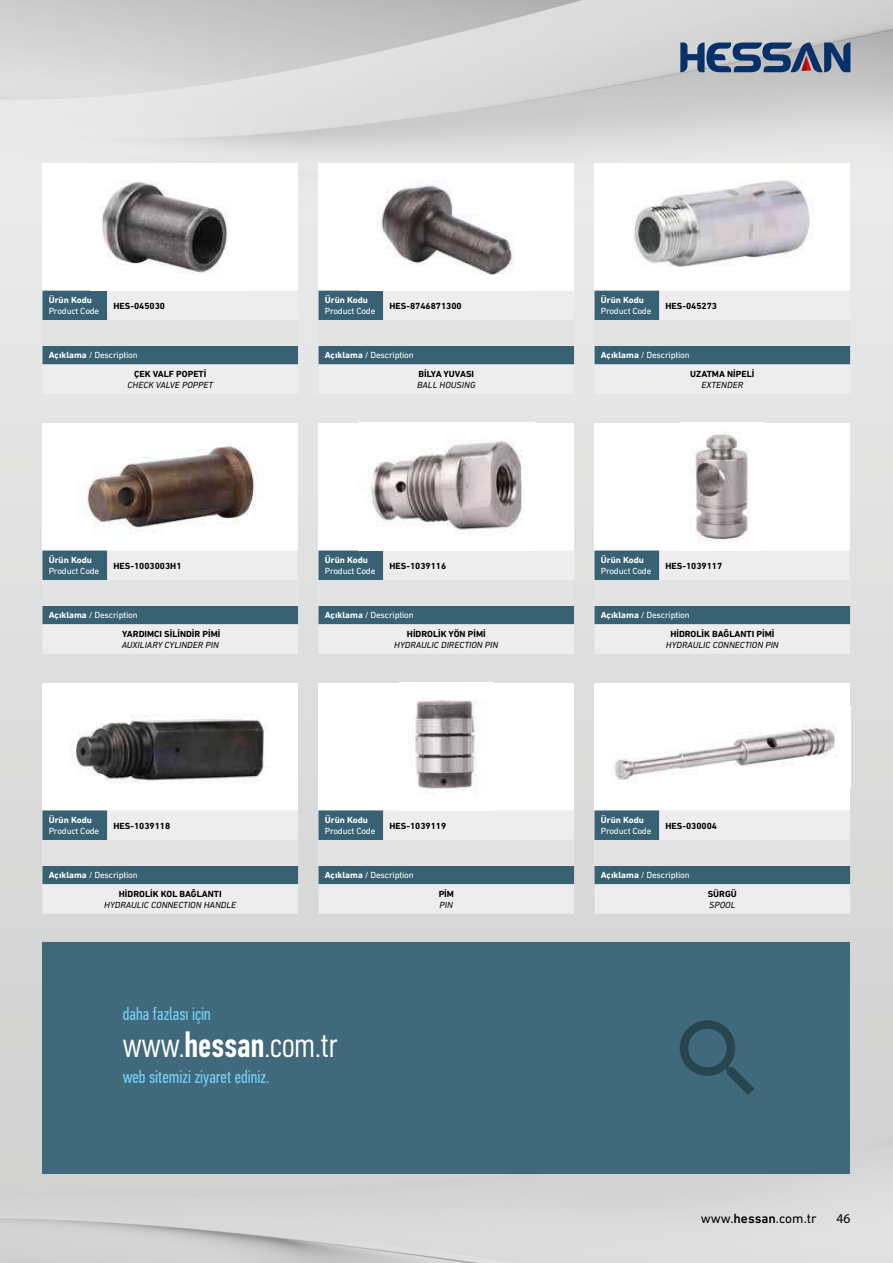
<style>
.page{position:relative;width:893px;height:1263px;background:#fff}
.page>*{position:absolute;margin:0;border:0;box-sizing:border-box;transform-origin:0 0}
.t1{font:300 35.25px "PF Din Text Comp Pro";color:#fff}
.t2{font:18.15px "PF Din Text Comp Pro";color:#75ccf4}
.t3{font:13.5px "DIN Next LT Pro";color:#000}
.t4{font:13.5px "Myriad Pro";color:#000}
.t5{font:700 9px/18.8px "DIN Next LT Pro";color:#000}
.t6{font:9px "DIN Next LT Pro";letter-spacing:-.025em;color:#fff}
.t7{font:italic 9px "DIN Next LT Pro";color:#000}
.t8{font:700 9px "DIN Next LT Pro";color:#fff}
.s1{color:#fff}
.s2{font-weight:400;color:#fff}
.s3{font-weight:700}
.s4{font-weight:500}
</style>
<div class="page">
<img style="left:0;top:0;width:893px;height:1263px">
<svg style="left:680px;top:43px;width:170px;height:29px;background:#566b8c"></svg>
<div style="left:43px;top:163px;width:255px;height:128px;background:#fff"></div>
<svg style="left:43px;top:291px;width:255px;height:103px;background:#b1bec4"></svg>
<div style="left:43px;top:320px;width:255px;height:26px;background:#e3e3e3"></div>
<img style="left:100px;top:180px;width:128px;height:94px">
<div style="left:43px;top:423px;width:255px;height:127px;background:#fff"></div>
<svg style="left:43px;top:550px;width:255px;height:104px;background:#b1bfc5"></svg>
<div style="left:43px;top:580px;width:255px;height:26px;background:#e3e3e3"></div>
<img style="left:76px;top:441px;width:180px;height:93px">
<div style="left:43px;top:683px;width:255px;height:127px;background:#fff"></div>
<svg style="left:43px;top:810px;width:255px;height:104px;background:#b2bfc5"></svg>
<div style="left:43px;top:840px;width:255px;height:25px;background:#e3e3e3"></div>
<img style="left:71px;top:715px;width:197px;height:69px">
<div style="left:319px;top:163px;width:255px;height:128px;background:#fff"></div>
<svg style="left:319px;top:291px;width:255px;height:103px;background:#b1bec4"></svg>
<div style="left:319px;top:320px;width:255px;height:26px;background:#e3e3e3"></div>
<img style="left:377px;top:180px;width:137px;height:95px">
<div style="left:319px;top:423px;width:255px;height:127px;background:#fff"></div>
<svg style="left:319px;top:550px;width:255px;height:104px;background:#b1bfc5"></svg>
<div style="left:319px;top:580px;width:255px;height:26px;background:#e3e3e3"></div>
<img style="left:371px;top:441px;width:152px;height:90px">
<div style="left:319px;top:683px;width:255px;height:127px;background:#fff"></div>
<svg style="left:319px;top:810px;width:255px;height:104px;background:#b2bfc5"></svg>
<div style="left:319px;top:840px;width:255px;height:25px;background:#e3e3e3"></div>
<img style="left:415px;top:699px;width:62px;height:95px">
<div style="left:595px;top:163px;width:255px;height:128px;background:#fff"></div>
<svg style="left:595px;top:291px;width:255px;height:103px;background:#b0bec4"></svg>
<div style="left:595px;top:320px;width:255px;height:26px;background:#e3e3e3"></div>
<img style="left:632px;top:180px;width:181px;height:87px">
<div style="left:595px;top:423px;width:255px;height:127px;background:#fff"></div>
<svg style="left:595px;top:550px;width:255px;height:104px;background:#b1bfc5"></svg>
<div style="left:595px;top:580px;width:255px;height:26px;background:#e3e3e3"></div>
<img style="left:693px;top:432px;width:57px;height:112px">
<div style="left:595px;top:683px;width:255px;height:127px;background:#fff"></div>
<svg style="left:595px;top:810px;width:255px;height:104px;background:#b2bfc5"></svg>
<div style="left:595px;top:840px;width:255px;height:25px;background:#e3e3e3"></div>
<img style="left:614px;top:724px;width:223px;height:58px">
<div style="left:43px;top:943px;width:807px;height:231px;background:#40697b"></div>
<svg style="left:680px;top:1020px;width:74px;height:75px"></svg>
<p class="t8" style="left:49px;top:295px;width:45px">Ürün Kodu</p>
<p class="t6" style="left:49px;top:306px;width:52px">Product Code</p>
<p class="t5" style="left:113px;top:296px;width:53px">HES-045030</p>
<p class="t8" style="left:325px;top:295px;width:45px">Ürün Kodu</p>
<p class="t6" style="left:325px;top:306px;width:52px">Product Code</p>
<p class="t5" style="left:389px;top:296px;width:74px">HES-8746871300</p>
<p class="t8" style="left:601px;top:295px;width:45px">Ürün Kodu</p>
<p class="t6" style="left:601px;top:306px;width:52px">Product Code</p>
<p class="t5" style="left:665px;top:296px;width:53px">HES-045273</p>
<p class="t5" style="left:134px;top:346px;width:74px;text-indent:-85px"><span class="s1">Açıklama</span> <span class="s2">/ Description<br></span>ÇEK VALF POPETİ</p>
<p class="t7" style="left:127px;top:380px;width:87px">CHECK VALVE POPPET</p>
<p class="t6" style="left:325px;top:350px;width:91px"><span class="s3">Açıklama</span> / Description</p>
<p class="t5" style="left:418px;top:365px;width:57px">BİLYA YUVASI</p>
<p class="t7" style="left:417px;top:380px;width:60px">BALL HOUSING</p>
<p class="t6" style="left:601px;top:350px;width:91px"><span class="s3">Açıklama</span> / Description</p>
<p class="t5" style="left:690px;top:365px;width:66px">UZATMA NİPELİ</p>
<p class="t7" style="left:701px;top:380px;width:43px">EXTENDER</p>
<p class="t8" style="left:49px;top:555px;width:45px">Ürün Kodu</p>
<p class="t6" style="left:49px;top:566px;width:52px">Product Code</p>
<p class="t5" style="left:113px;top:556px;width:70px">HES-1003003H1</p>
<p class="t8" style="left:325px;top:555px;width:45px">Ürün Kodu</p>
<p class="t6" style="left:325px;top:566px;width:52px">Product Code</p>
<p class="t5" style="left:389px;top:556px;width:58px">HES-1039116</p>
<p class="t8" style="left:601px;top:555px;width:45px">Ürün Kodu</p>
<p class="t6" style="left:601px;top:566px;width:52px">Product Code</p>
<p class="t5" style="left:665px;top:556px;width:58px">HES-1039117</p>
<p class="t5" style="left:122px;top:606px;width:100px;text-indent:-73px"><span class="s1">Açıklama</span> <span class="s2">/ Description<br></span>YARDIMCI SİLİNDİR PİMİ</p>
<p class="t7" style="left:122px;top:640px;width:99px">AUXILIARY CYLINDER PIN</p>
<p class="t5" style="left:407px;top:606px;width:80px;text-indent:-82px"><span class="s1">Açıklama</span> <span class="s2">/ Description<br></span>HİDROLİK YÖN PİMİ</p>
<p class="t7" style="left:394px;top:640px;width:106px">HYDRAULIC DIRECTION PIN</p>
<p class="t5" style="left:670px;top:606px;width:106px;text-indent:-70px"><span class="s1">Açıklama</span> <span class="s2">/ Description<br></span>HİDROLİK BAĞLANTI PİMİ</p>
<p class="t7" style="left:666px;top:640px;width:114px">HYDRAULIC CONNECTION PIN</p>
<p class="t8" style="left:49px;top:815px;width:45px">Ürün Kodu</p>
<p class="t6" style="left:49px;top:826px;width:52px">Product Code</p>
<p class="t5" style="left:113px;top:816px;width:58px">HES-1039118</p>
<p class="t8" style="left:325px;top:815px;width:45px">Ürün Kodu</p>
<p class="t6" style="left:325px;top:826px;width:52px">Product Code</p>
<p class="t5" style="left:389px;top:816px;width:58px">HES-1039119</p>
<p class="t8" style="left:601px;top:815px;width:45px">Ürün Kodu</p>
<p class="t6" style="left:601px;top:826px;width:52px">Product Code</p>
<p class="t5" style="left:665px;top:816px;width:53px">HES-030004</p>
<p class="t5" style="left:119px;top:866px;width:104px;text-indent:-70px"><span class="s1">Açıklama</span> <span class="s2">/ Description<br></span>HİDROLİK KOL BAĞLANTI</p>
<p class="t7" style="left:104px;top:899px;width:133px">HYDRAULIC CONNECTION HANDLE</p>
<p class="t6" style="left:325px;top:870px;width:91px"><span class="s3">Açıklama</span> / Description</p>
<p class="t5" style="left:439px;top:884px;width:17px">PİM</p>
<p class="t7" style="left:440px;top:899px;width:15px">PIN</p>
<p class="t6" style="left:601px;top:870px;width:91px"><span class="s3">Açıklama</span> / Description</p>
<p class="t5" style="left:708px;top:884px;width:31px">SÜRGÜ</p>
<p class="t7" style="left:709px;top:899px;width:28px">SPOOL</p>
<h2 class="t2" style="left:123px;top:1003px;width:90px">daha fazlası için</h2>
<h1 class="t1" style="left:123px;top:1025px;width:216px">www.<span class="s4">hessan</span>.com.tr</h1>
<h2 class="t2" style="left:123px;top:1066px;width:148px">web sitemizi ziyaret ediniz.</h2>
<h3 class="t3" style="left:701px;top:1211px;width:117px">www.<span class="s4">hessan</span>.com.tr</h3>
<h3 class="t4" style="left:837px;top:1210px;width:15px">46</h3>
</div>
